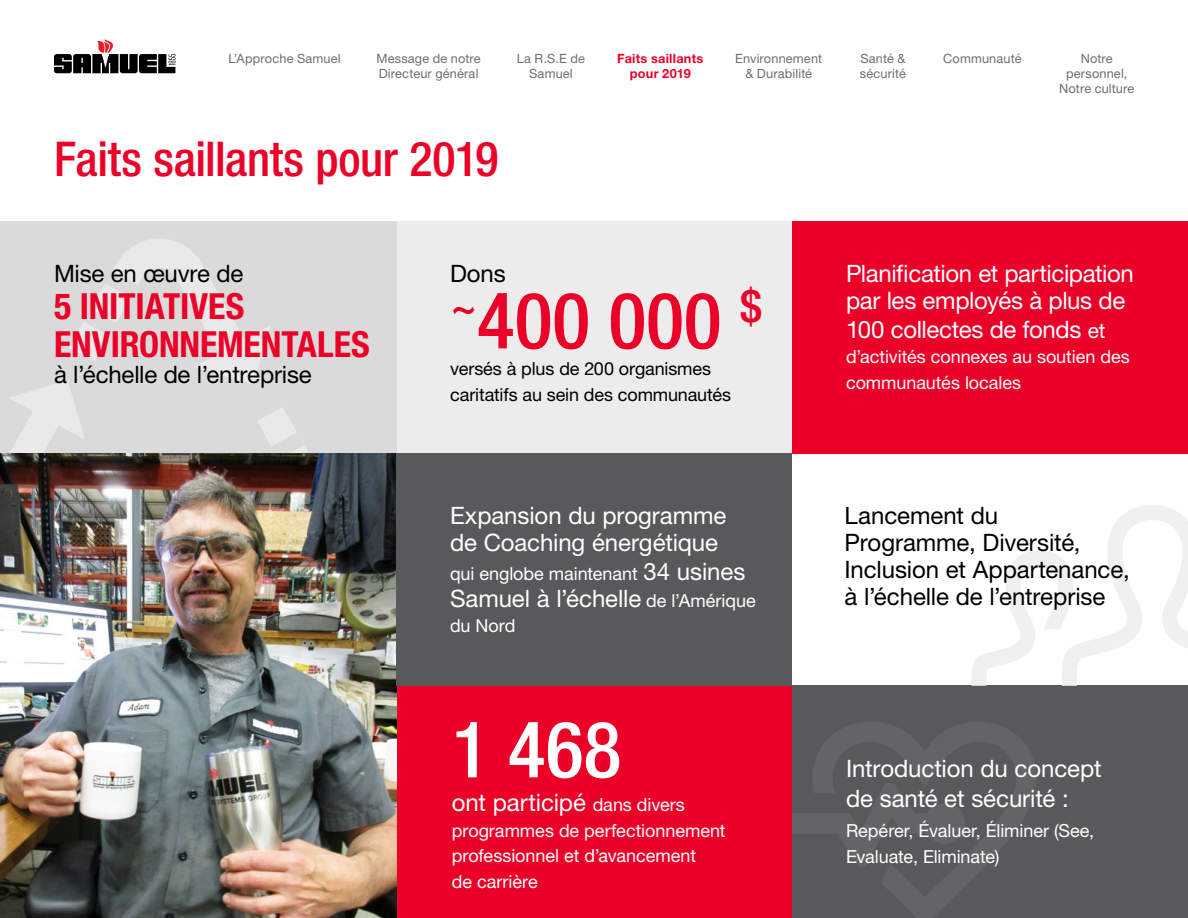
<style>
.page{position:relative;width:1188px;height:918px;background:#fff}
.page>*{position:absolute;margin:0;border:0;box-sizing:border-box;transform-origin:0 0}
.t1{font:500 condensed 78px "Helvetica Neue LT Std";letter-spacing:.005em;color:#eb0028}
.t2{font:500 condensed 78px "Helvetica Neue LT Std";color:#fff}
.t3{font:500 condensed 48px "Helvetica Neue LT Std";letter-spacing:-.01em;color:#eb0028}
.t4{font:700 condensed 36px/37.5px "Helvetica Neue LT Std";letter-spacing:-.005em;color:#eb0028}
.t5{font:24px/27.8px "Helvetica Neue LT Std";letter-spacing:-.005em;color:#fff}
.t6{font:24px/27px "Helvetica Neue LT Std";letter-spacing:-.005em;color:#000}
.t7{font:18px/25.5px "Helvetica Neue LT Std";letter-spacing:-.005em;color:#fff}
.t8{font:18px/25.5px "Helvetica Neue LT Std";letter-spacing:-.01em;color:#000}
.t9{font:12.75px/15px "Helvetica Neue LT Std";letter-spacing:.01em;color:#6d6e71;text-align:center}
.t10{font:700 12.75px/15px "Helvetica Neue LT Std";letter-spacing:.02em;color:#eb0028;text-align:center}
.s1{font-size:24px}
.s2{font-size:18px}
.s3{font-size:21px}
</style>
<div class="page">
<svg style="left:54px;top:39px;width:122px;height:34px"></svg>
<div style="left:792px;top:686px;width:396px;height:232px;background:#58595b"></div>
<svg style="left:971px;top:505px;width:217px;height:181px"></svg>
<div style="left:396px;top:686px;width:396px;height:232px;background:#eb0028"></div>
<div style="left:396px;top:221px;width:396px;height:233px;background:#ececec"></div>
<div style="left:0;top:221px;width:396px;height:233px;background:#dadada"></div>
<svg style="left:0;top:239px;width:334px;height:215px"></svg>
<svg style="left:793px;top:722px;width:243px;height:196px"></svg>
<div style="left:792px;top:221px;width:396px;height:233px;background:#eb0028"></div>
<img style="left:0;top:454px;width:396px;height:464px">
<div style="left:396px;top:454px;width:396px;height:232px;background:#58595b"></div>
<p class="t9" style="left:229px;top:51px;width:114px">L’Approche Samuel</p>
<p class="t9" style="left:376px;top:51px;width:106px;text-align:left">Message de notre<br>Directeur général</p>
<p class="t9" style="left:517px;top:51px;width:70px">La R.S.E de<br>Samuel</p>
<p class="t9" style="left:735px;top:51px;width:88px">Environnement &amp; Durabilité</p>
<p class="t9" style="left:943px;top:51px;width:80px">Communauté</p>
<p class="t9" style="left:860px;top:51px;width:48px;text-align:left">Santé &amp; sécurité</p>
<p class="t10" style="left:617px;top:51px;width:88px">Faits saillants pour 2019</p>
<p class="t9" style="left:1059px;top:51px;width:77px">Notre personnel,<br>Notre culture</p>
<p class="t3" style="left:54px;top:130px;width:446px">Faits saillants pour 2019</p>
<p class="t6" style="left:54px;top:259px;width:191px">Mise en œuvre de</p>
<p class="t4" style="left:54px;top:287px;width:317px">5 INITIATIVES<br>ENVIRONNEMENTALES</p>
<p class="t6" style="left:54px;top:361px;width:259px">à l’échelle de l’entreprise</p>
<p class="t6" style="left:450px;top:259px;width:57px">Dons</p>
<p class="t1" style="left:450px;top:274px;width:313px"><sup>~</sup>400 000 <sup>$</sup></p>
<p class="t8" style="left:450px;top:356px;width:282px">versés à plus de 200 organismes caritatifs au sein des communautés</p>
<p class="t5" style="left:450px;top:502px;width:278px;line-height:27px">Expansion du programme de Coaching énergétique</p>
<p class="t7" style="left:450px;top:560px;width:297px">qui englobe maintenant <span class="s1">34 usines</span></p>
<p class="t5" style="left:450px;top:584px;width:307px">Samuel à l’échelle <span class="s2">de l’Amérique</span></p>
<p class="t7" style="left:450px;top:613px;width:67px">du Nord</p>
<p class="t2" style="left:452px;top:703px;width:171px">1 468</p>
<p class="t5" style="left:452px;top:788px;width:235px">ont participé <span class="s2">dans divers</span></p>
<p class="t7" style="left:452px;top:817px;width:275px">programmes de perfectionnement professionnel et d’avancement<br>de carrière</p>
<p class="t5" style="left:846px;top:259px;width:289px">Planification et participation par les employés à plus de<br>100 collectes de fonds <span class="s3">et</span></p>
<p class="t7" style="left:846px;top:344px;width:285px">d’activités connexes au soutien des communautés locales</p>
<p class="t6" style="left:845px;top:501px;width:287px">Lancement du<br>Programme, Diversité,<br>Inclusion et Appartenance, à l’échelle de l’entreprise</p>
<p class="t5" style="left:846px;top:753px;width:257px;line-height:30px">Introduction du concept de santé et sécurité :</p>
<p class="t7" style="left:846px;top:818px;width:250px">Repérer, Évaluer, Éliminer (See,<br>Evaluate, Eliminate)</p>
</div>
